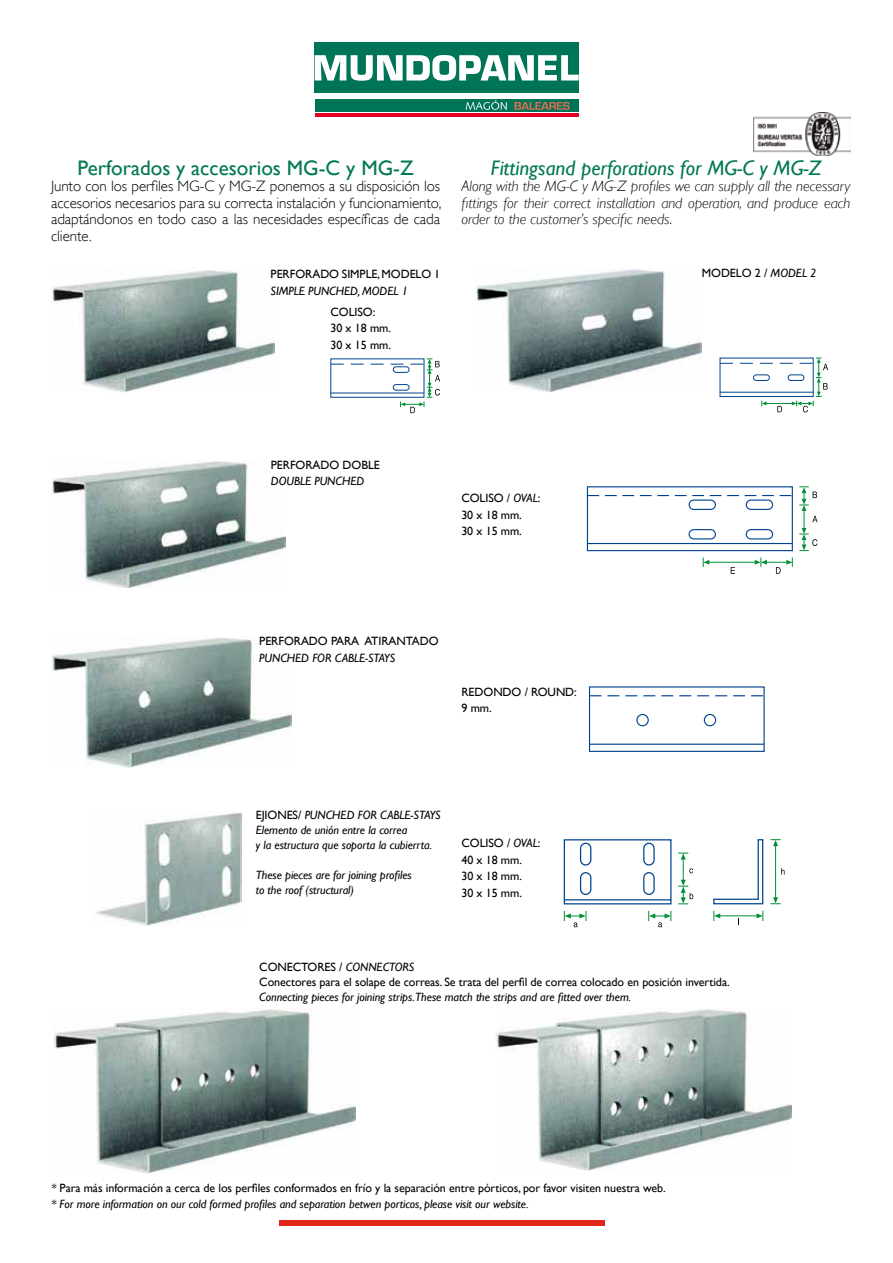
<style>
.page{position:relative;width:893px;height:1263px;background:#fff}
.page>*{position:absolute;margin:0;border:0;box-sizing:border-box;transform-origin:0 0}
.t1{font:italic 21px "Gill Sans";color:#007852}
.t2{font:21px "Gill Sans";color:#007852}
.t3{font:300 15px/16.5px "Gill Sans";letter-spacing:-.005em;color:#000;text-align:justify}
.t4{font:italic 300 15px/16.5px "Gill Sans";letter-spacing:-.005em;color:#000;text-align:justify}
.t5{font:12px/16.5px "Gill Sans";letter-spacing:-.005em;color:#000}
.t6{font:italic 12px/15px "Gill Sans";letter-spacing:-.005em;color:#000}
.s1{font-style:italic}
.s2{font-style:normal}
</style>
<div class="page">
<div style="left:279px;top:1220px;width:326px;height:6px;background:#e1261c"></div>
<hr style="left:315px;top:113px;width:264px;height:4px;background:#e20025">
<div style="left:315px;top:43px;width:264px;height:50px;background:#007456"></div>
<div style="left:315px;top:99px;width:264px;height:13px;background:#007456"></div>
<svg style="left:466px;top:100px;width:41px;height:10px"></svg>
<svg style="left:315px;top:55px;width:264px;height:26px"></svg>
<svg style="left:515px;top:102px;width:55px;height:8px"></svg>
<svg style="left:330px;top:359px;width:110px;height:54px"></svg>
<svg style="left:720px;top:358px;width:108px;height:54px"></svg>
<svg style="left:678px;top:853px;width:15px;height:51px"></svg>
<svg style="left:564px;top:911px;width:23px;height:16px"></svg>
<svg style="left:648px;top:911px;width:23px;height:16px"></svg>
<svg style="left:563px;top:839px;width:109px;height:66px"></svg>
<svg style="left:781px;top:868px;width:3px;height:6px"></svg>
<svg style="left:770px;top:839px;width:11px;height:7px"></svg>
<svg style="left:770px;top:897px;width:11px;height:7px"></svg>
<hr style="left:775px;top:846px;width:1px;height:51px;background:#009037">
<svg style="left:756px;top:911px;width:7px;height:10px"></svg>
<svg style="left:713px;top:911px;width:7px;height:10px"></svg>
<hr style="left:720px;top:915px;width:37px;height:1px;background:#009037">
<svg style="left:713px;top:839px;width:51px;height:66px"></svg>
<img style="left:495px;top:1009px;width:297px;height:161px">
<img style="left:54px;top:1009px;width:302px;height:164px">
<img style="left:95px;top:812px;width:146px;height:113px">
<img style="left:51px;top:637px;width:240px;height:131px">
<img style="left:52px;top:460px;width:234px;height:128px">
<img style="left:51px;top:270px;width:224px;height:122px">
<img style="left:476px;top:269px;width:226px;height:123px">
<svg style="left:731px;top:567px;width:4px;height:7px"></svg>
<div style="left:587px;top:486px;width:206px;height:65px;border:1px solid #004490"></div>
<hr style="left:587px;top:543px;width:205px;height:1px;background:#004490">
<svg style="left:799px;top:486px;width:18px;height:65px"></svg>
<svg style="left:703px;top:558px;width:6px;height:9px"></svg>
<hr style="left:709px;top:562px;width:46px;height:1px;background:#009037">
<svg style="left:755px;top:558px;width:38px;height:16px"></svg>
<svg style="left:587px;top:495px;width:204px;height:45px"></svg>
<div style="left:589px;top:686px;width:176px;height:66px;border:1px solid #004490"></div>
<svg style="left:589px;top:695px;width:174px;height:1px"></svg>
<svg style="left:588px;top:713px;width:177px;height:32px"></svg>
<img style="left:753px;top:113px;width:97px;height:42px">
<h1 class="t2" style="left:78px;top:155px;width:338px">Perforados y accesorios MG-C y MG-Z</h1>
<p class="t3" style="left:51px;top:177px;width:392px">Junto con los perfiles MG-C y MG-Z ponemos a su disposición los accesorios necesarios para su correcta instalación y funcionamiento, adaptándonos en todo caso a las necesidades específicas de cada cliente.</p>
<p class="t5" style="left:271px;top:266px;width:171px">PERFORADO SIMPLE, MODELO 1</p>
<p class="t6" style="left:271px;top:283px;width:139px">SIMPLE PUNCHED, MODEL 1</p>
<p class="t5" style="left:330px;top:303px;width:62px">COLISO:<br>30 x 18 mm.<br>30 x 15 mm.</p>
<h1 class="t1" style="left:491px;top:156px;width:331px">Fittingsand perforations for MG-C y MG-Z</h1>
<p class="t4" style="left:461px;top:178px;width:391px">Along with the MG-C y MG-Z profiles we can supply all the necessary fittings for their correct installation and operation, and produce each order to the customer’s specific needs.</p>
<p class="t5" style="left:702px;top:264px;width:116px">MODELO 2 / <span class="s1">MODEL 2</span></p>
<p class="t5" style="left:271px;top:456px;width:111px">PERFORADO DOBLE</p>
<p class="t6" style="left:271px;top:473px;width:95px">DOUBLE PUNCHED</p>
<p class="t5" style="left:461px;top:490px;width:80px">COLISO / <span class="s1">OVAL</span>:<br>30 x 18 mm.<br>30 x 15 mm.</p>
<p class="t5" style="left:259px;top:633px;width:181px">PERFORADO PARA ATIRANTADO</p>
<p class="t6" style="left:259px;top:650px;width:138px">PUNCHED FOR CABLE-STAYS</p>
<p class="t5" style="left:461px;top:683px;width:117px">REDONDO / ROUND:<br>9 mm.</p>
<p class="t6" style="left:256px;top:808px;width:186px"><span class="s2">EJIONES/</span> PUNCHED FOR CABLE-STAYS<br>Elemento de unión entre la correa<br>y la estructura que soporta la cubierrta.</p>
<p class="t6" style="left:256px;top:868px;width:158px">These pieces are for joining profiles to the roof (structural)</p>
<p class="t5" style="left:461px;top:835px;width:80px">COLISO / <span class="s1">OVAL</span>:<br>40 x 18 mm.<br>30 x 18 mm.<br>30 x 15 mm.</p>
<p class="t5" style="left:259px;top:959px;width:472px;line-height:15px">CONECTORES / <span class="s1">CONNECTORS<br></span>Conectores para el solape de correas. Se trata del perfil de correa colocado en posición invertida.</p>
<p class="t6" style="left:259px;top:989px;width:373px">Connecting pieces for joining strips.These match the strips and are fitted over them.</p>
<p class="t5" style="left:51px;top:1181px;width:616px;line-height:15px"><span class="s1">*</span> Para más información a cerca de los perfiles conformados en frío y la separación entre pórticos, por favor visiten nuestra web. <span class="s1">* For more information on our cold formed profiles and separation betwen porticos, please visit our website.</span></p>
</div>
